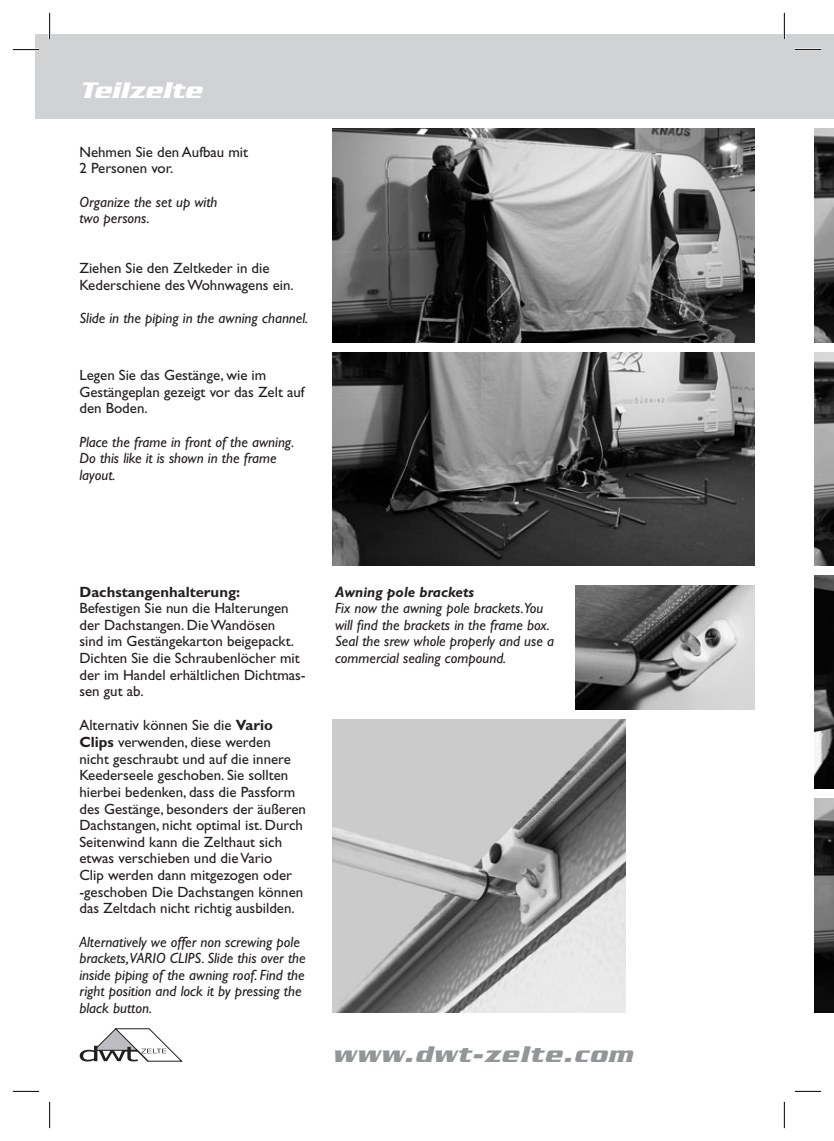
<style>
.page{position:relative;width:834px;height:1141px;background:#fff}
.page>*{position:absolute;margin:0;border:0;box-sizing:border-box;transform-origin:0 0}
.t1{font:italic 700 24.5px "Serpentine";letter-spacing:.05em;color:#939598}
.t2{font:italic 700 24.5px "Serpentine";color:#fff}
.t3{font:14.88px/16.6px "Gill Sans";color:#231f20}
.t4{font:italic 14.88px/16.6px "Gill Sans";color:#231f20}
.t5{font:700 14.88px "Gill Sans";color:#231f20}
.t6{font:italic 700 14.88px "Gill Sans";color:#231f20}
.s1{font-weight:700}
</style>
<div class="page">
<div style="left:35px;top:35px;width:749px;height:84px;background:#d1d2d4"></div>
<svg style="left:80px;top:1028px;width:102px;height:34px"></svg>
<div style="left:784px;top:35px;width:49px;height:84px;background:#d1d2d4"></div>
<img style="left:332px;top:129px;width:422px;height:213px">
<img style="left:332px;top:352px;width:422px;height:214px">
<img style="left:332px;top:719px;width:293px;height:293px">
<img style="left:814px;top:129px;width:19px;height:213px">
<img style="left:814px;top:352px;width:19px;height:214px">
<img style="left:814px;top:575px;width:19px;height:214px">
<img style="left:814px;top:799px;width:19px;height:213px">
<img style="left:575px;top:585px;width:179px;height:124px">
<hr style="left:13px;top:49px;width:26px;height:2px;background:#fff">
<hr style="left:794px;top:49px;width:27px;height:2px;background:#fff">
<hr style="left:49px;top:13px;width:2px;height:26px;background:#fff">
<hr style="left:783px;top:13px;width:2px;height:26px;background:#fff">
<svg style="left:13px;top:49px;width:26px;height:1px"></svg>
<svg style="left:794px;top:49px;width:27px;height:1px"></svg>
<svg style="left:13px;top:1091px;width:26px;height:1px"></svg>
<svg style="left:794px;top:1091px;width:27px;height:1px"></svg>
<svg style="left:49px;top:13px;width:1px;height:26px"></svg>
<svg style="left:49px;top:1102px;width:1px;height:26px"></svg>
<svg style="left:783px;top:13px;width:1px;height:26px"></svg>
<svg style="left:783px;top:1102px;width:1px;height:26px"></svg>
<h1 class="t2" style="left:79px;top:82px;width:124px">Teilzelte</h1>
<p class="t3" style="left:79px;top:145px;width:170px">Nehmen Sie den Aufbau mit<br>2 Personen vor.</p>
<p class="t4" style="left:79px;top:195px;width:140px">Organize the set up with two persons.</p>
<p class="t3" style="left:79px;top:261px;width:216px">Ziehen Sie den Zeltkeder in die<br>Kederschiene des Wohnwagens ein.</p>
<p class="t4" style="left:79px;top:311px;width:230px">Slide in the piping in the awning channel.</p>
<p class="t3" style="left:79px;top:368px;width:227px">Legen Sie das Gestänge, wie im<br>Gestänge plan gezeigt vor das Zelt auf den Boden.</p>
<p class="t4" style="left:79px;top:435px;width:216px">Place the frame in front of the awning.<br>Do this like it is shown in the frame layout.</p>
<p class="t5" style="left:79px;top:586px;width:162px">Dachstangenhalterung:</p>
<p class="t3" style="left:79px;top:601px;width:228px">Befestigen Sie nun die Halterungen der Dachstangen. Die Wandösen<br>sind im Gestängekarton beigepackt.<br>Dichten Sie die Schraubenlöcher mit der im Handel erhältlichen Dichtmas&shy;sen gut ab.</p>
<p class="t3" style="left:79px;top:719px;width:228px">Alternativ können Sie die <span class="s1">Vario Clips</span> verwenden, diese werden<br>nicht geschraubt und auf die innere Keederseele geschoben. Sie sollten hierbei bedenken, dass die Passform des Gestänge, besonders der äußeren Dachstangen, nicht optimal ist. Durch Seitenwind kann die Zelthaut sich etwas verschieben und die Vario<br>Clip werden dann mitgezogen oder -geschoben Die Dachstangen können das Zeltdach nicht richtig ausbilden.</p>
<p class="t4" style="left:79px;top:935px;width:228px">Alternatively we offer non screwing pole brackets,VARIO CLIPS. Slide this over the inside piping of the awning roof. Find the right position and lock it by pressing the black button.</p>
<p class="t6" style="left:335px;top:586px;width:140px">Awning pole brackets</p>
<p class="t4" style="left:335px;top:601px;width:220px">Fix now the awning pole brackets.You will find the brackets in the frame box.<br>Seal the srew whole properly and use a commercial sealing compound.</p>
<h1 class="t1" style="left:332px;top:1046px;width:301px">www.dwt-zelte.com</h1>
</div>
